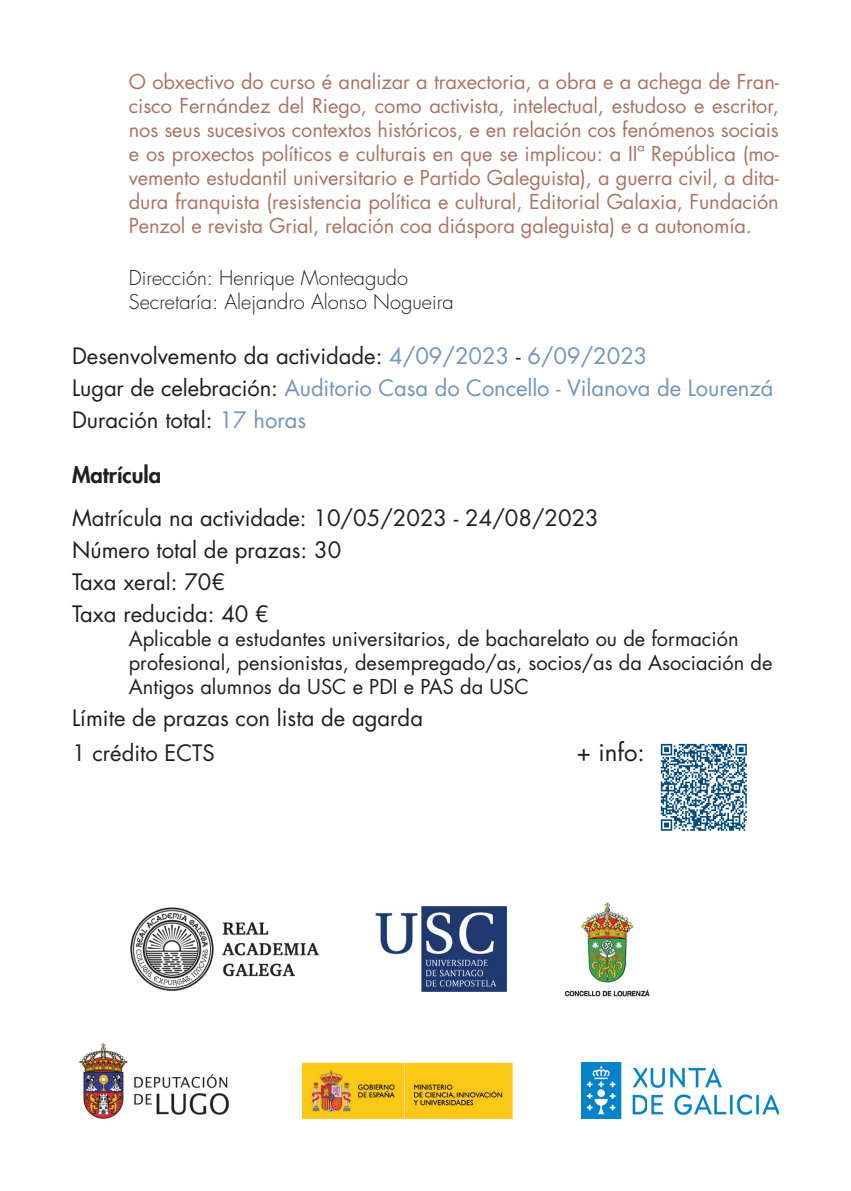
<style>
.page{position:relative;width:851px;height:1191px;background:#fff}
.page>*{position:absolute;margin:0;border:0;box-sizing:border-box;transform-origin:0 0}
.t1{font:24px "Futura Std";color:#231f20}
.t2{font:22px/32px "Futura Std";color:#231f20}
.t3{font:22px/32px "Futura Std";letter-spacing:-.005em;color:#7395bd}
.t4{font:800 22px "Futura Std";color:#231f20}
.t5{font:20px/24px "Futura Std";letter-spacing:-.005em;color:#ab7465;text-align:justify}
.t6{font:20px/24px "Futura Std";color:#231f20}
.t7{font:300 20px/24px "Futura Std";color:#231f20}
.s1{color:#231f20}
</style>
<div class="page">
<img style="left:130px;top:907px;width:188px;height:84px">
<img style="left:564px;top:902px;width:86px;height:95px">
<img style="left:79px;top:1043px;width:150px;height:76px">
<img style="left:303px;top:1062px;width:210px;height:57px">
<img style="left:581px;top:1062px;width:197px;height:57px">
<img style="left:375px;top:906px;width:132px;height:85px">
<img style="left:660px;top:743px;width:87px;height:88px">
<p class="t5" style="left:129px;top:69px;width:651px">O obxectivo do curso é analizar a traxectoria, a obra e a achega de Fran&shy;cisco Fernández del Riego, como activista, intelectual, estudoso e escritor, nos seus sucesivos contextos históricos, e en relación cos fenómenos sociais e os proxectos políticos e culturais en que se implicou: a IIª República (mo&shy;vemento estudantil universitario e Partido Galeguista), a guerra civil, a dita&shy;dura franquista (resistencia política e cultural, Editorial Galaxia, Fundación Penzol e revista Grial, relación coa diáspora galeguista) e a autonomía.</p>
<p class="t7" style="left:129px;top:266px;width:326px">Dirección: Henrique Monteagudo<br>Secretaría: Alejandro Alonso Nogueira</p>
<p class="t3" style="left:72px;top:340px;width:702px"><span class="s1">Desenvolvemento da actividade:</span> 4/09/2023 <span class="s1">-</span> 6/09/2023<br><span class="s1">Lugar de celebración:</span> Auditorio Casa do Concello - Vilanova de Lourenzá<br><span class="s1">Duración total:</span> 17 horas</p>
<p class="t4" style="left:72px;top:460px;width:91px">Matrícula</p>
<p class="t2" style="left:72px;top:502px;width:528px">Matrícula na actividade: 10/05/2023 - 24/08/2023<br>Número total de prazas: 30<br>Taxa xeral: 70€<br>Taxa reducida: 40 €</p>
<p class="t6" style="left:129px;top:627px;width:645px">Aplicable a estudantes universitarios, de bacharelato ou de formación profesional, pensionistas, desempregado/as, socios/as da Asociación de<br>Antigos alumnos da USC e PDI e PAS da USC</p>
<p class="t2" style="left:72px;top:701px;width:352px;line-height:34.4px">Límite de prazas con lista de agarda<br>1 crédito ECTS</p>
<p class="t1" style="left:576px;top:736px;width:70px">+ info:</p>
</div>
